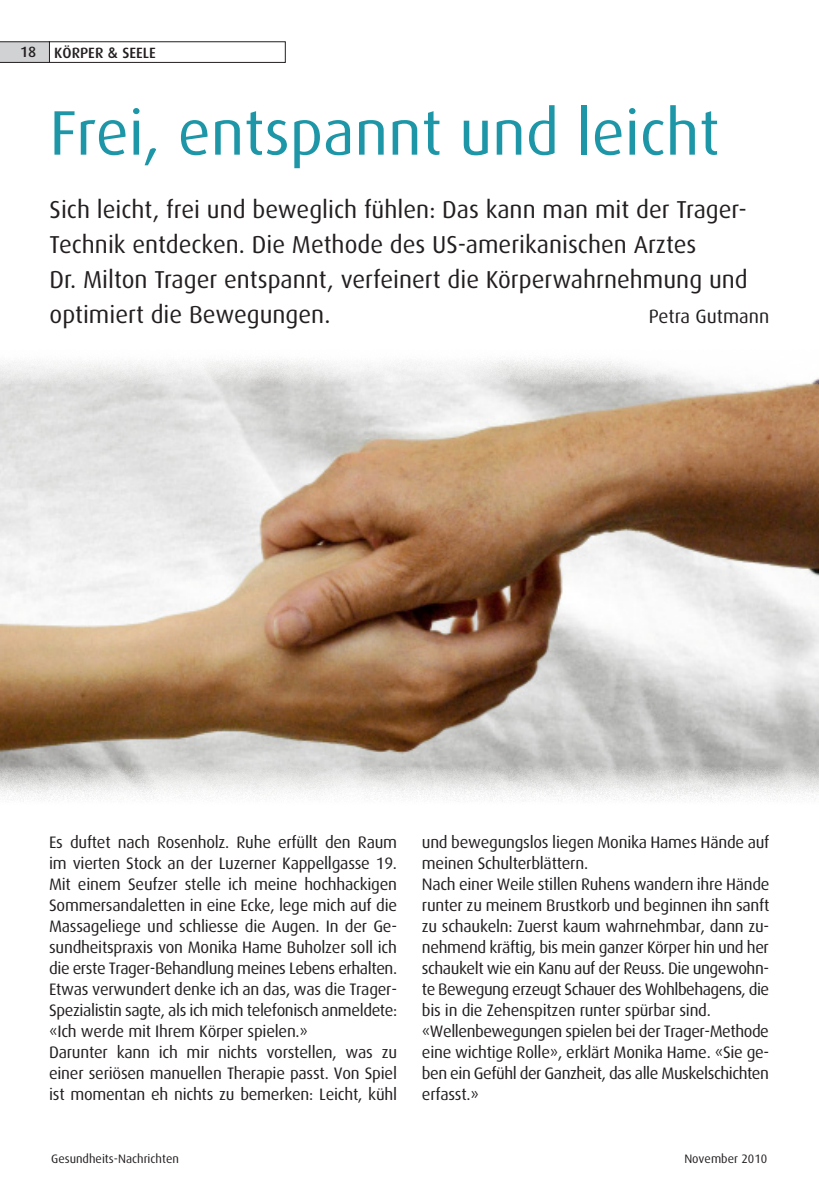
<style>
.page{position:relative;width:819px;height:1191px;background:#fff}
.page>*{position:absolute;margin:0;border:0;box-sizing:border-box;transform-origin:0 0}
.Haupttitel{font:63px "Dax";color:#1d97a8}
.Lead{font:24.5px/35px "Dax";color:#231f20}
.Lead-2{font:19.25px "Dax";color:#231f20}
.Lauftext{font:16.62px/21px "Dax";letter-spacing:-.015em;color:#231f20;text-align:justify}
.Rubriktitel{font:500 14.88px "Dax";color:#231f20}
.Seitenzahl{font:500 14.88px "Dax";color:#231f20}
.Ausgabemonat{font:12.25px "Dax";color:#231f20}
.s1{font-family:"Converse DIN Medium";font-weight:400}
</style>
<div class="page">
<img style="left:0;top:359px;width:819px;height:442px">
<div style="left:49px;top:42px;width:236px;height:21px;border:1px solid #231f20"></div>
<svg style="left:0;top:42px;width:50px;height:21px"></svg>
<p class="Seitenzahl" style="left:20px;top:44px;width:18px">18</p>
<p class="Rubriktitel" style="left:54px;top:44px;width:103px">KÖRPER <span class="s1">&amp;</span> SEELE</p>
<p class="Haupttitel" style="left:50px;top:98px;width:671px">Frei, entspannt und leicht</p>
<p class="Lead" style="left:50px;top:192px;width:699px">Sich leicht, frei und beweglich fühlen: Das kann man mit der Trager-Technik entdecken. Die Methode des US-amerikanischen Arztes<br>Dr. Milton Trager entspannt, verfeinert die Körperwahrnehmung und optimiert die Bewegungen.</p>
<p class="Lead-2" style="left:648px;top:305px;width:122px">Petra Gutmann</p>
<p class="Lauftext" style="left:49px;top:832px;width:349px">Es duftet nach Rosenholz. Ruhe erfüllt den Raum im vierten Stock an der Luzerner Kappellgasse 19.<br>Mit einem Seufzer stelle ich meine hochhackigen Sommersandaletten in eine Ecke, lege mich auf die Massageliege und schliesse die Augen. In der Ge&shy;sundheitspraxis von Monika Hame Buholzer soll ich die erste Trager-Behandlung meines Lebens erhalten.<br>Etwas verwundert denke ich an das, was die Trager-Spezialistin sagte, als ich mich telefonisch anmeldete: «Ich werde mit Ihrem Körper spielen.»</p>
<p class="Lauftext" style="left:49px;top:1042px;width:349px">Darunter kann ich mir nichts vorstellen, was zu einer seriösen manuellen Therapie passt. Von Spiel ist momentan eh nichts zu bemerken: Leicht, kühl</p>
<p class="Lauftext" style="left:422px;top:832px;width:349px">und bewegungslos liegen Monika Hames Hände auf meinen Schulterblättern.</p>
<p class="Lauftext" style="left:422px;top:874px;width:349px">Nach einer Weile stillen Ruhens wandern ihre Hände runter zu meinem Brustkorb und beginnen ihn sanft zu schaukeln: Zuerst kaum wahrnehmbar, dann zu&shy;nehmend kräftig, bis mein ganzer Körper hin und her schaukelt wie ein Kanu auf der Reuss. Die ungewohn&shy;te Bewegung erzeugt Schauer des Wohlbehagens, die bis in die Zehenspitzen runter spürbar sind.</p>
<p class="Lauftext" style="left:422px;top:1021px;width:349px">«Wellenbewegungen spielen bei der Trager-Methode eine wichtige Rolle», erklärt Monika Hame. «Sie ge&shy;ben ein Gefühl der Ganzheit, das alle Muskelschichten erfasst.»</p>
<p class="Ausgabemonat" style="left:51px;top:1152px;width:129px">Gesundheits-Nachrichten</p>
<p class="Ausgabemonat" style="left:684px;top:1152px;width:84px">November 2010</p>
</div>
